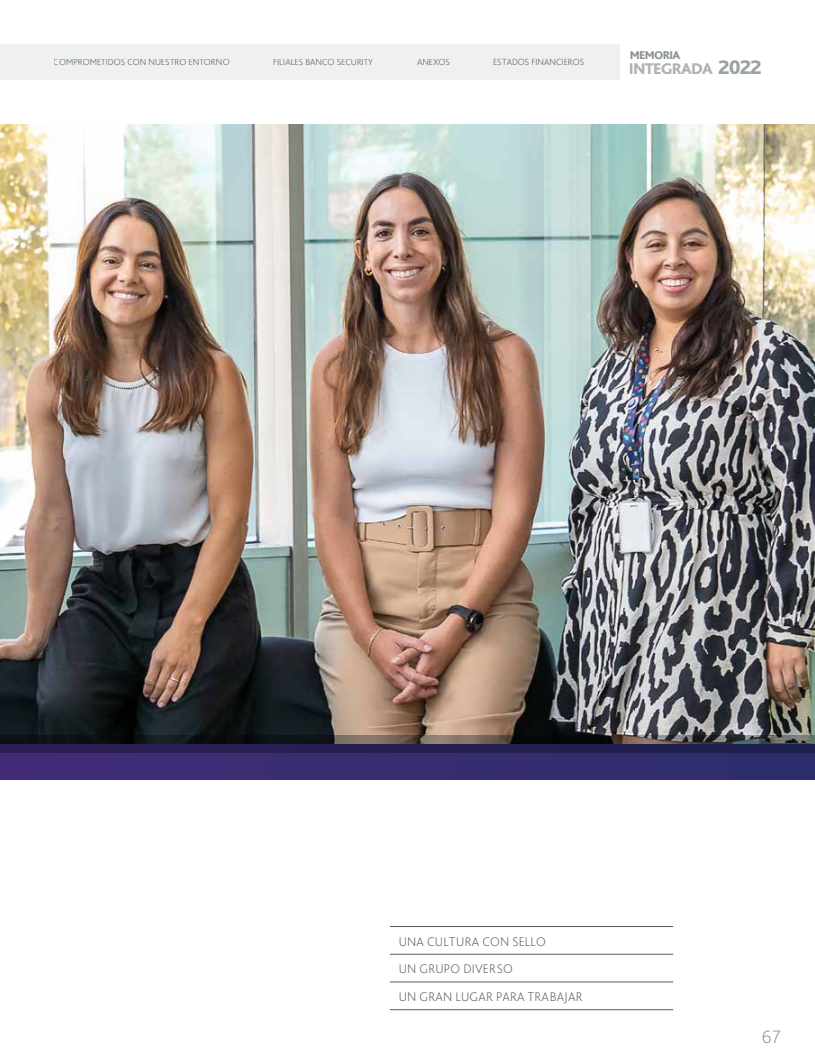
<style>
.page{position:relative;width:815px;height:1063px;background:#fff}
.page>*{position:absolute;margin:0;border:0;box-sizing:border-box;transform-origin:0 0}
.t1{font:200 18.75px "Bliss Pro";color:#8b9296}
.t2{font:800 16.25px "Bliss Pro";letter-spacing:-.05em;color:#adb3b7}
.t3{font:200 13.12px/27.5px "Bliss Pro";letter-spacing:.015em;color:#575e62}
.t4{font:800 11.88px "Bliss Pro";letter-spacing:-.05em;color:#8b9296}
.t5{font:200 9.38px "Bliss Pro";color:#575e62}
.s1{font-size:20.62px;color:#9ca3a7}
</style>
<div class="page">
<img style="left:0;top:124px;width:815px;height:611px">
<div style="left:0;top:744px;width:815px;height:36px;background:#382d72"></div>
<hr style="left:390px;top:926px;width:283px;height:1px;background:#575e62">
<hr style="left:390px;top:954px;width:283px;height:1px;background:#575e62">
<hr style="left:390px;top:982px;width:283px;height:1px;background:#575e62">
<hr style="left:390px;top:1009px;width:283px;height:1px;background:#575e62">
<svg style="left:0;top:735px;width:815px;height:18px;background:#2d2941"></svg>
<div style="left:0;top:44px;width:620px;height:36px;background:#eff0f1"></div>
<p class="t5" style="left:54px;top:56px;width:177px">COMPROMETIDOS CON NUESTRO ENTORNO</p>
<p class="t5" style="left:273px;top:56px;width:101px">FILIALES BANCO SECURITY</p>
<p class="t5" style="left:417px;top:56px;width:34px">ANEXOS</p>
<p class="t5" style="left:493px;top:56px;width:93px">ESTADOS FINANCIEROS</p>
<p class="t4" style="left:630px;top:47px;width:52px">MEMORIA</p>
<h2 class="t2" style="left:629px;top:58px;width:134px">INTEGRADA <span class="s1">2022</span></h2>
<h3 class="t3" style="left:399px;top:927px;width:185px">UNA CULTURA CON SELLO<br>UN GRUPO DIVERSO<br>UN GRAN LUGAR PARA TRABAJAR</h3>
<h1 class="t1" style="left:762px;top:1025px;width:21px">67</h1>
</div>
